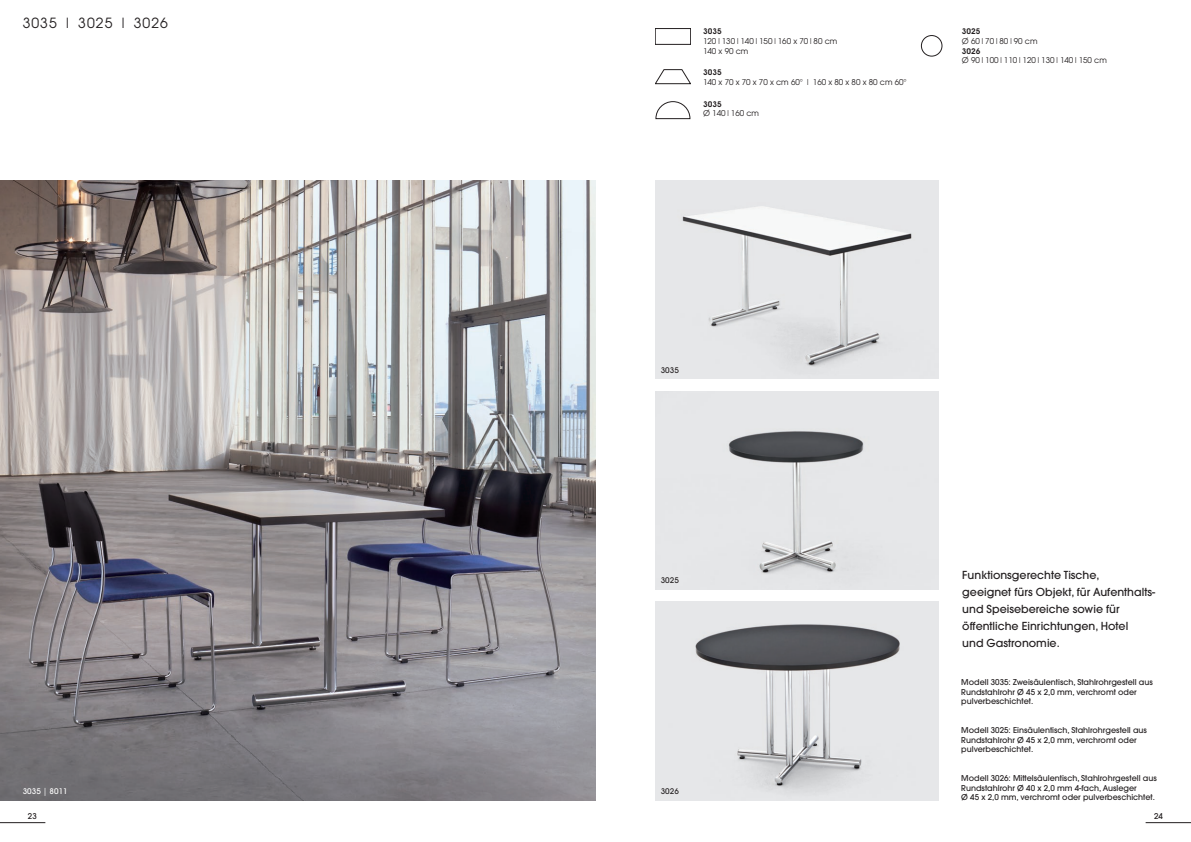
<style>
.page{position:relative;width:1191px;height:842px;background:#fff}
.page>*{position:absolute;margin:0;border:0;box-sizing:border-box;transform-origin:0 0}
.t1{font:14px "Avant Garde";letter-spacing:.075em;color:#231f20}
.t2{font:500 11px/17px "Avant Garde";color:#231f20}
.t3{font:500 8px/9.6px "Avant Garde";color:#231f20}
.t4{font:8px/9.6px "Avant Garde";color:#231f20}
.t5{font:600 8px "Avant Garde IT Cby BT";color:#231f20}
.t6{font:500 8px "Avant Garde IT Cby BT";color:#231f20}
.t7{font:500 8px "Avant Garde IT Cby BT";color:#fff}
</style>
<div class="page">
<hr style="left:0;top:822px;width:45px;height:1px;background:#231f20">
<hr style="left:1145px;top:822px;width:46px;height:1px;background:#231f20">
<img style="left:655px;top:180px;width:283px;height:199px">
<img style="left:655px;top:602px;width:283px;height:198px">
<img style="left:655px;top:391px;width:283px;height:199px">
<svg style="left:655px;top:28px;width:36px;height:17px"></svg>
<svg style="left:655px;top:101px;width:36px;height:19px"></svg>
<svg style="left:920px;top:35px;width:23px;height:22px"></svg>
<svg style="left:655px;top:69px;width:36px;height:16px"></svg>
<img style="left:0;top:180px;width:595px;height:620px">
<h1 class="t1" style="left:23px;top:14px;width:147px">3035 | 3025 | 3026</h1>
<p class="t7" style="left:23px;top:786px;width:47px">3035 | 8011</p>
<p class="t5" style="left:703px;top:27px;width:20px">3035</p>
<p class="t4" style="left:703px;top:36px;width:136px">120|130|140|150|160 x 70|80 cm<br>140 x 90 cm</p>
<p class="t5" style="left:703px;top:68px;width:20px">3035</p>
<p class="t4" style="left:703px;top:77px;width:205px">140 x 70 x 70 x 70 x cm 60° | 160 x 80 x 80 x 80 cm 60°</p>
<p class="t5" style="left:703px;top:99px;width:20px">3035</p>
<p class="t4" style="left:703px;top:108px;width:58px">Ø 140|160 cm</p>
<p class="t5" style="left:962px;top:27px;width:20px">3025</p>
<p class="t4" style="left:962px;top:36px;width:77px">Ø 60|70|80|90 cm</p>
<p class="t5" style="left:962px;top:46px;width:20px">3026</p>
<p class="t4" style="left:962px;top:55px;width:146px">Ø 90|100|110|120|130|140|150 cm</p>
<p class="t6" style="left:660px;top:365px;width:20px">3035</p>
<p class="t6" style="left:660px;top:575px;width:20px">3025</p>
<p class="t6" style="left:660px;top:786px;width:20px">3026</p>
<h2 class="t2" style="left:962px;top:566px;width:194px">Funktionsgerechte Tische,<br>geeignet fürs Objekt, für Aufenthalts&shy;und Speisebereiche sowie für öffentliche Einrichtungen, Hotel<br>und Gastronomie.</h2>
<p class="t3" style="left:961px;top:677px;width:193px">Modell 3035: Zweisäulentisch, Stahlrohrgestell aus<br>Rundstahlrohr Ø 45 x 2,0 mm, verchromt oder pulverbeschichtet.</p>
<p class="t3" style="left:961px;top:725px;width:187px">Modell 3025: Einsäulentisch, Stahlrohrgestell aus<br>Rundstahlrohr Ø 45 x 2,0 mm, verchromt oder pulverbeschichtet.</p>
<p class="t3" style="left:961px;top:773px;width:197px">Modell 3026: Mittelsäulentisch, Stahlrohrgestell aus<br>Rundstahlrohr Ø 40 x 2,0 mm 4-fach, Ausleger<br>Ø 45 x 2,0 mm, verchromt oder pulverbeschichtet.</p>
<p class="t3" style="left:28px;top:812px;width:10px">23</p>
<p class="t3" style="left:1154px;top:811px;width:10px">24</p>
</div>
